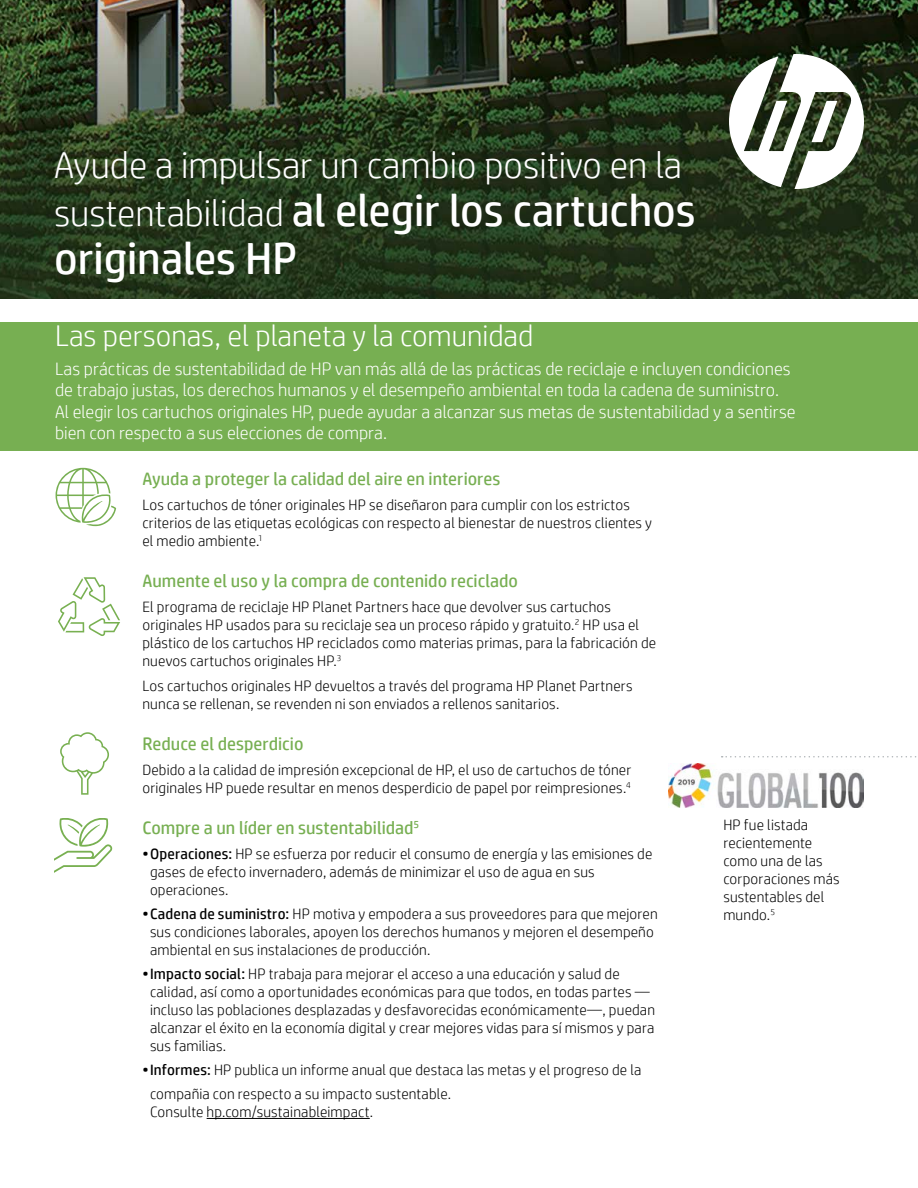
<style>
.page{position:relative;width:918px;height:1188px;background:#fff}
.page>*{position:absolute;margin:0;border:0;box-sizing:border-box;transform-origin:0 0}
.Headline_28_30{font:45px/48px "HP Simplified";color:#fff}
.Headline_28_30-2{font:300 37.5px "HP Simplified";color:#fff}
.Subhead_14_16_bold_b{font:300 30px "HP Simplified";color:#fff}
.Body{font:300 18px/21.6px "HP Simplified";color:#fff}
.Body-2{font:18px "HP Simplified";color:#77af52}
.Body-3{font:300 15px/18px "HP Simplified";letter-spacing:.01em;color:#000}
.Table_bullet{font:300 15px/18px "HP Simplified";letter-spacing:.01em;color:#000}
.s1{font-weight:300;font-size:37.5px}
.s2{font-weight:400}
</style>
<div class="page">
<img style="left:0;top:0;width:918px;height:298px">
<svg style="left:722px;top:756px;width:195px;height:2px"></svg>
<img style="left:668px;top:763px;width:196px;height:44px">
<div style="left:0;top:322px;width:918px;height:129px;background:#77af52"></div>
<svg style="left:729px;top:54px;width:135px;height:135px"></svg>
<svg style="left:54px;top:818px;width:58px;height:55px"></svg>
<svg style="left:60px;top:732px;width:49px;height:63px"></svg>
<svg style="left:56px;top:468px;width:60px;height:58px"></svg>
<svg style="left:58px;top:577px;width:62px;height:59px"></svg>
<hr style="left:207px;top:1118px;width:163px;height:1px;background:#000">
<p class="Headline_28_30-2" style="left:54px;top:141px;width:629px">Ayude a impulsar un cambio positivo en la</p>
<p class="Headline_28_30" style="left:54px;top:186px;width:643px"><span class="s1">sustentabilidad</span> al elegir los cartuchos originales HP</p>
<p class="Subhead_14_16_bold_b" style="left:55px;top:316px;width:480px">Las personas, el planeta y la comunidad</p>
<p class="Body" style="left:55px;top:357px;width:742px">Las prácticas de sustentabilidad de HP van más allá de las prácticas de reciclaje e incluyen condiciones de trabajo justas, los derechos humanos y el desempeño ambiental en toda la cadena de suministro.<br>Al elegir los cartuchos originales HP, puede ayudar a alcanzar sus metas de sustentabilidad y a sentirse bien con respecto a sus elecciones de compra.</p>
<p class="Body-2" style="left:142px;top:467px;width:360px">Ayuda a proteger la calidad del aire en interiores</p>
<p class="Body-3" style="left:142px;top:496px;width:511px">Los cartuchos de tóner originales HP se diseñaron para cumplir con los estrictos criterios de las etiquetas ecológicas con respecto al bienestar de nuestros clientes y el medio ambiente.<sup>1</sup></p>
<p class="Body-2" style="left:142px;top:569px;width:377px">Aumente el uso y la compra de contenido reciclado</p>
<p class="Body-3" style="left:142px;top:598px;width:515px">El programa de reciclaje HP Planet Partners hace que devolver sus cartuchos originales HP usados para su reciclaje sea un proceso rápido y gratuito.<sup>2</sup> HP usa el plástico de los cartuchos HP reciclados como materias primas, para la fabricación de nuevos cartuchos originales HP.<sup>3</sup></p>
<p class="Body-3" style="left:142px;top:676px;width:492px">Los cartuchos originales HP devueltos a través del programa HP Planet Partners nunca se rellenan, se revenden ni son enviados a rellenos sanitarios.</p>
<p class="Body-2" style="left:142px;top:732px;width:163px">Reduce el desperdicio</p>
<p class="Body-3" style="left:142px;top:760px;width:490px">Debido a la calidad de impresión excepcional de HP, el uso de cartuchos de tóner originales HP puede resultar en menos desperdicio de papel por reimpresiones.<sup>4</sup></p>
<p class="Body-2" style="left:142px;top:816px;width:278px">Compre a un líder en sustentabilidad<sup>5</sup></p>
<p class="Body-3" style="left:150px;top:844px;width:504px;text-indent:-8px"><span class="s2">• Operaciones:</span> HP se esfuerza por reducir el consumo de energía y las emisiones de gases de efecto invernadero, además de minimizar el uso de agua en sus operaciones.</p>
<p class="Body-3" style="left:150px;top:904px;width:509px;text-indent:-8px"><span class="s2">• Cadena de suministro:</span> HP motiva y empodera a sus proveedores para que mejoren sus condiciones laborales, apoyen los derechos humanos y mejoren el desempeño ambiental en sus instalaciones de producción.</p>
<p class="Body-3" style="left:150px;top:964px;width:507px;text-indent:-8px"><span class="s2">• Impacto social:</span> HP trabaja para mejorar el acceso a una educación y salud de calidad, así como a oportunidades económicas para que todos, en todas partes — incluso las poblaciones desplazadas y desfavorecidas económicamente—, puedan alcanzar el éxito en la economía digital y crear mejores vidas para sí mismos y para sus familias.</p>
<p class="Body-3" style="left:150px;top:1057px;width:493px;line-height:24px;text-indent:-8px"><span class="s2">• Informes:</span> HP publica un informe anual que destaca las metas y el progreso de la compañia con respecto a su impacto sustentable.</p>
<p class="Body-3" style="left:150px;top:1102px;width:225px">Consulte hp.com/sustainableimpact.</p>
<p class="Table_bullet" style="left:723px;top:815px;width:118px">HP fue listada recientemente como una de las corporaciones más sustentables del mundo.<sup>5</sup></p>
</div>
